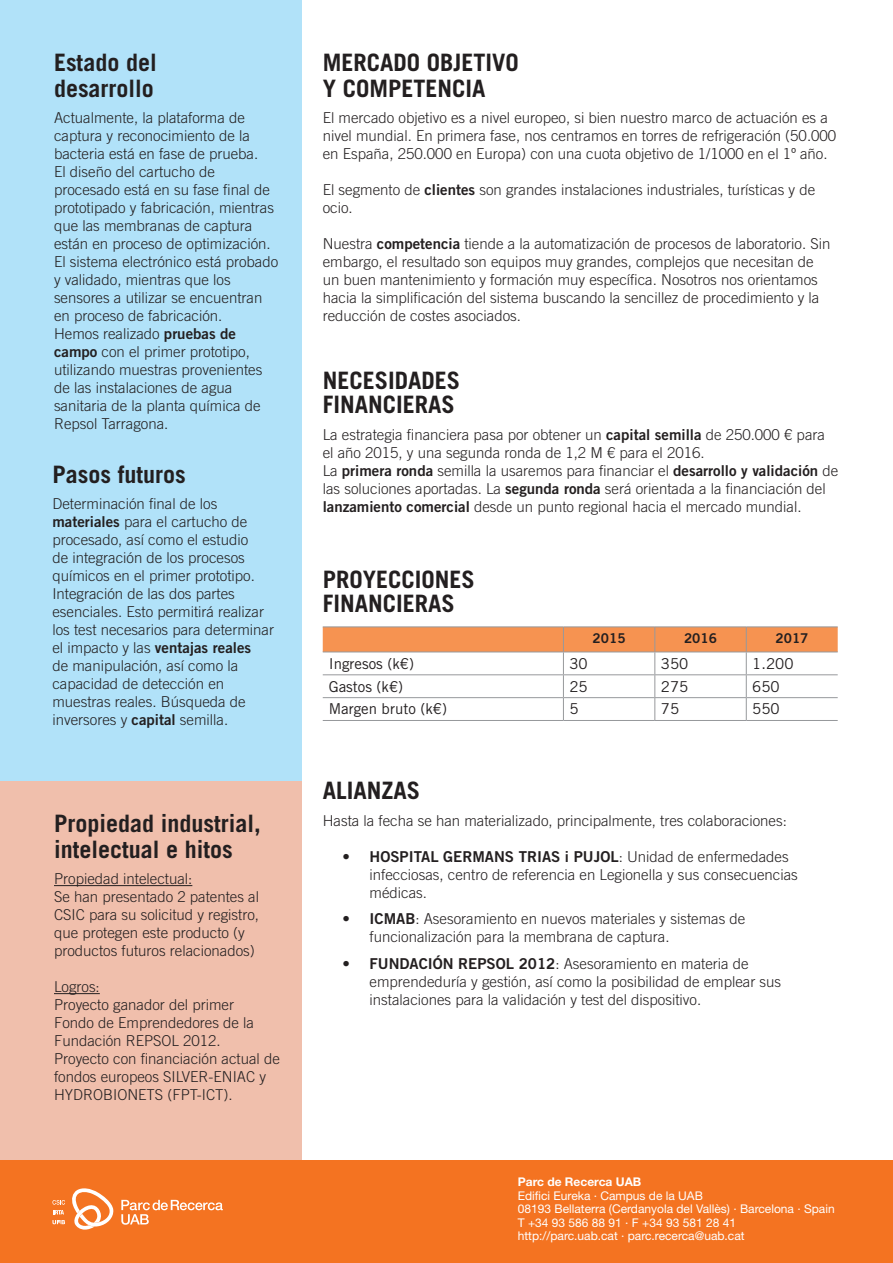
<style>
.page{position:relative;width:893px;height:1263px;background:#fff}
.page>*{position:absolute;margin:0;border:0;box-sizing:border-box;transform-origin:0 0}
.t1{font:700 24px/25.5px "Trade Gothic LT Std";color:#231f20}
.t2{font:300 15px/18px "Trade Gothic LT Std";color:#231f20}
.t3{font:15px "Trade Gothic LT Std";color:#231f20}
.t4{font:13.5px "Trade Gothic LT Std Bd 2";color:#231f20}
.t5{font:12px "Helvetica Neue LT Std";color:#fff}
.t6{font:700 12px "Helvetica Neue LT Std";color:#fff}
.s1{font-family:"Trade Gothic LT Std Bd 2";font-weight:400}
</style>
<div class="page">
<div style="left:0;top:0;width:301px;height:911px;background:#b1e2f9"></div>
<div style="left:0;top:782px;width:301px;height:481px;background:#f0bfac"></div>
<hr style="left:323px;top:626px;width:240px;height:1px;background:#97999c">
<hr style="left:563px;top:626px;width:92px;height:1px;background:#97999c">
<hr style="left:655px;top:626px;width:91px;height:1px;background:#97999c">
<hr style="left:746px;top:626px;width:92px;height:1px;background:#97999c">
<svg style="left:323px;top:627px;width:515px;height:93px"></svg>
<hr style="left:323px;top:720px;width:240px;height:1px;background:#97999c">
<hr style="left:563px;top:720px;width:92px;height:1px;background:#97999c">
<hr style="left:655px;top:720px;width:91px;height:1px;background:#97999c">
<hr style="left:746px;top:720px;width:92px;height:1px;background:#97999c">
<hr style="left:54px;top:885px;width:138px;height:1px;background:#231f20">
<hr style="left:54px;top:993px;width:46px;height:1px;background:#231f20">
<div style="left:0;top:1161px;width:893px;height:102px;background:#f47321"></div>
<svg style="left:52px;top:1220px;width:13px;height:4px"></svg>
<svg style="left:52px;top:1200px;width:13px;height:14px"></svg>
<svg style="left:121px;top:1200px;width:102px;height:25px"></svg>
<svg style="left:72px;top:1188px;width:42px;height:42px"></svg>
<p class="t1" style="left:54px;top:50px;width:104px">Estado del desarrollo</p>
<p class="t2" style="left:54px;top:109px;width:206px">Actualmente, la plataforma de captura y reconocimiento de la bacteria está en fase de prueba.</p>
<p class="t2" style="left:54px;top:163px;width:222px">El diseño del cartucho de procesado está en su fase final de prototipado y fabricación, mientras que las membranas de captura están en proceso de optimización.</p>
<p class="t2" style="left:54px;top:253px;width:226px">El sistema electrónico está probado y validado, mientras que los sensores a utilizar se encuentran en proceso de fabricación.</p>
<p class="t2" style="left:54px;top:325px;width:210px">Hemos realizado <span class="s1">pruebas de campo</span> con el primer prototipo, utilizando muestras provenientes de las instalaciones de agua sanitaria de la planta química de<br>Repsol Tarragona.</p>
<p class="t1" style="left:52px;top:461px;width:135px">Pasos futuros</p>
<p class="t2" style="left:52px;top:495px;width:204px">Determinación final de los <span class="s1">materiales</span> para el cartucho de procesado, así como el estudio de integración de los procesos químicos en el primer prototipo.</p>
<p class="t2" style="left:52px;top:585px;width:223px">Integración de las dos partes esenciales. Esto permitirá realizar los test necesarios para determinar el impacto y las <span class="s1">ventajas reales<br></span>de manipulación, así como la capacidad de detección en muestras reales. Búsqueda de inversores y <span class="s1">capital</span> semilla.</p>
<p class="t1" style="left:54px;top:810px;width:208px">Propiedad industrial, intelectual e hitos</p>
<p class="t2" style="left:54px;top:869px;width:140px">Propiedad intelectual:</p>
<p class="t2" style="left:54px;top:887px;width:207px">Se han presentado 2 patentes al<br>CSIC para su solicitud y registro, que protegen este producto (y productos futuros relacionados)</p>
<p class="t2" style="left:54px;top:977px;width:47px">Logros:</p>
<p class="t2" style="left:54px;top:995px;width:202px">Proyecto ganador del primer<br>Fondo de Emprendedores de la<br>Fundación REPSOL 2012.</p>
<p class="t2" style="left:54px;top:1049px;width:227px">Proyecto con financiación actual de fondos europeos SILVER-ENIAC y<br>HYDROBIONETS (FPT-ICT).</p>
<p class="t1" style="left:323px;top:50px;width:198px">MERCADO OBJETIVO<br>Y COMPETENCIA</p>
<p class="t2" style="left:323px;top:109px;width:515px">El mercado objetivo es a nivel europeo, si bien nuestro marco de actuación es a nivel mundial. En primera fase, nos centramos en torres de refrigeración (50.000 en España, 250.000 en Europa) con una cuota objetivo de 1/1000 en el 1º año.</p>
<p class="t2" style="left:323px;top:181px;width:494px">El segmento de <span class="s1">clientes</span> son grandes instalaciones industriales, turísticas y de ocio.</p>
<p class="t2" style="left:323px;top:235px;width:509px">Nuestra <span class="s1">competencia</span> tiende a la automatización de procesos de laboratorio. Sin embargo, el resultado son equipos muy grandes, complejos que necesitan de un buen mantenimiento y formación muy específica. Nosotros nos orientamos hacia la simplificación del sistema buscando la sencillez de procedimiento y la reducción de costes asociados.</p>
<p class="t1" style="left:323px;top:368px;width:139px;line-height:24px">NECESIDADES<br>FINANCIERAS</p>
<p class="t2" style="left:323px;top:425px;width:504px">La estrategia financiera pasa por obtener un <span class="s1">capital semilla</span> de 250.000 € para el año 2015, y una segunda ronda de 1,2 M € para el 2016.</p>
<p class="t2" style="left:323px;top:461px;width:517px">La <span class="s1">primera ronda</span> semilla la usaremos para financiar el <span class="s1">desarrollo y validación</span> de las soluciones aportadas. La <span class="s1">segunda ronda</span> será orientada a la financiación del <span class="s1">lanzamiento comercial</span> desde un punto regional hacia el mercado mundial.</p>
<p class="t1" style="left:323px;top:567px;width:154px;line-height:24px">PROYECCIONES<br>FINANCIERAS</p>
<p class="t4" style="left:593px;top:629px;width:34px">2015</p>
<p class="t4" style="left:684px;top:629px;width:34px">2016</p>
<p class="t4" style="left:775px;top:629px;width:34px">2017</p>
<p class="t3" style="left:329px;top:654px;width:87px">Ingresos (k€)</p>
<p class="t3" style="left:569px;top:654px;width:20px">30</p>
<p class="t3" style="left:661px;top:654px;width:29px">350</p>
<p class="t3" style="left:752px;top:654px;width:43px">1.200</p>
<p class="t3" style="left:329px;top:677px;width:76px">Gastos (k€)</p>
<p class="t3" style="left:569px;top:677px;width:20px">25</p>
<p class="t3" style="left:661px;top:677px;width:29px">275</p>
<p class="t3" style="left:752px;top:677px;width:29px">650</p>
<p class="t3" style="left:329px;top:700px;width:120px">Margen bruto (k€)</p>
<p class="t3" style="left:569px;top:700px;width:11px">5</p>
<p class="t3" style="left:661px;top:700px;width:20px">75</p>
<p class="t3" style="left:752px;top:700px;width:29px">550</p>
<p class="t1" style="left:323px;top:777px;width:99px">ALIANZAS</p>
<p class="t2" style="left:323px;top:811px;width:466px">Hasta la fecha se han materializado, principalmente, tres colaboraciones:</p>
<p class="t2" style="left:369px;top:847px;width:430px;text-indent:-27px"><span class="s1">• HOSPITAL GERMANS TRIAS i PUJOL</span>: Unidad de enfermedades infecciosas, centro de referencia en Legionella y sus consecuencias médicas.</p>
<p class="t2" style="left:369px;top:910px;width:377px;text-indent:-27px"><span class="s1">• ICMAB</span>: Asesoramiento en nuevos materiales y sistemas de funcionalización para la membrana de captura.</p>
<p class="t2" style="left:369px;top:954px;width:413px;text-indent:-27px"><span class="s1">• FUNDACIÓN REPSOL 2012</span>: Asesoramiento en materia de emprendeduría y gestión, así como la posibilidad de emplear sus instalaciones para la validación y test del dispositivo.</p>
<p class="t6" style="left:518px;top:1174px;width:125px">Parc de Recerca UAB</p>
<p class="t5" style="left:518px;top:1188px;width:187px">Edifici Eureka · Campus de la UAB</p>
<p class="t5" style="left:518px;top:1202px;width:318px">08193 Bellaterra (Cerdanyola del Vallès) · Barcelona · Spain</p>
<p class="t5" style="left:518px;top:1215px;width:220px">T +34 93 586 88 91 · F +34 93 581 28 41</p>
<p class="t5" style="left:518px;top:1229px;width:228px">http://parc.uab.cat · parc.recerca@uab.cat</p>
</div>
